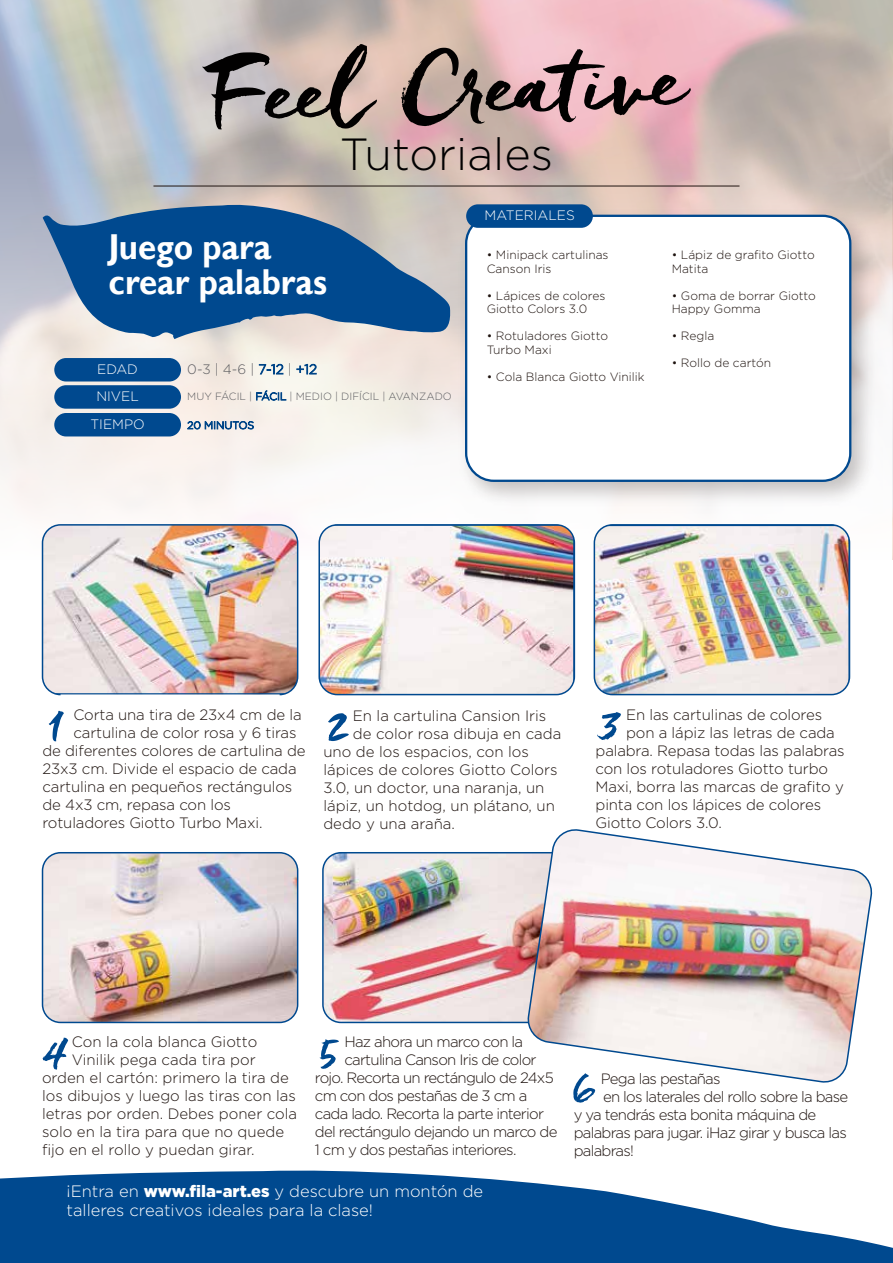
<style>
.page{position:relative;width:893px;height:1263px;background:#fff}
.page>*{position:absolute;margin:0;border:0;box-sizing:border-box;transform-origin:0 0}
.t1{font:51px "Freeland";color:#00498f}
.t2{font:300 45px "Gotham";color:#020101}
.t3{font:700 36px/34.5px "Gill Sans";color:#fff;scale:.91 1}
.t4{font:300 16.5px/19.8px "Gotham";color:#fff}
.t5{font:300 15px "Gotham";letter-spacing:-.01em;color:#1f1410}
.t6{font:300 15px "Gotham";letter-spacing:-.05em;color:#1f1410}
.t7{font:300 13.65px "Gotham";color:#fff}
.t8{font:300 13.65px "Gotham";color:#5c5c60}
.t9{font:300 12px/13.5px "Gotham";color:#1f1410}
.t10{font:300 10.5px "Gotham";color:#5c5c60}
.s1{color:#00498f}
.s2{font-weight:900}
</style>
<div class="page">
<svg style="left:0;top:1170px;width:893px;height:93px;fill:#00498f"></svg>
<svg style="left:0;top:143px;width:891px;height:422px"></svg>
<svg style="left:43px;top:204px;width:408px;height:135px;fill:#00498f"></svg>
<svg style="left:202px;top:44px;width:175px;height:86px"></svg>
<svg style="left:401px;top:48px;width:290px;height:78px"></svg>
<hr style="left:153px;top:186px;width:586px;height:1px;background:#1f1410">
<div style="left:54px;top:385px;width:127px;height:24px;background:#00498f;border-radius:12px"></div>
<div style="left:54px;top:358px;width:127px;height:23px;background:#00498f;border-radius:12px"></div>
<img style="left:451px;top:200px;width:432px;height:313px">
<div style="left:466px;top:216px;width:384px;height:265px;background:#fff;border-radius:28px"></div>
<div style="left:465px;top:215px;width:386px;height:267px;border:2px solid #00498f;border-radius:28px"></div>
<div style="left:466px;top:204px;width:127px;height:24px;background:#00498f;border-radius:12px"></div>
<svg style="left:259px;top:364px;width:24px;height:11px"></svg>
<svg style="left:296px;top:364px;width:21px;height:10px"></svg>
<svg style="left:256px;top:390px;width:30px;height:11px"></svg>
<div style="left:54px;top:413px;width:127px;height:23px;background:#00498f;border-radius:12px"></div>
<svg style="left:187px;top:421px;width:67px;height:8px"></svg>
<img style="left:43px;top:525px;width:255px;height:169px">
<div style="left:42px;top:524px;width:256px;height:171px;border:2px solid #00498f;border-radius:18px"></div>
<img style="left:319px;top:525px;width:255px;height:169px">
<div style="left:318px;top:524px;width:257px;height:171px;border:2px solid #00498f;border-radius:18px"></div>
<img style="left:594px;top:525px;width:255px;height:169px">
<div style="left:594px;top:524px;width:256px;height:171px;border:2px solid #00498f;border-radius:18px"></div>
<img style="left:43px;top:853px;width:255px;height:169px">
<div style="left:42px;top:852px;width:256px;height:171px;border:2px solid #00498f;border-radius:18px"></div>
<img style="left:325px;top:853px;width:202px;height:169px">
<div style="left:322px;top:852px;width:257px;height:171px;border:2px solid #00498f;border-radius:18px"></div>
<img style="left:527px;top:829px;width:346px;height:254px">
<h2 class="t2" style="left:340px;top:126px;width:215px">Tutoriales</h2>
<h3 class="t3" style="left:109px;top:231px;width:242px">Juego para crear palabras</h3>
<p class="t7" style="left:97px;top:361px;width:42px">EDAD</p>
<p class="t7" style="left:96px;top:388px;width:44px">NIVEL</p>
<p class="t7" style="left:90px;top:415px;width:56px">TIEMPO</p>
<p class="t8" style="left:187px;top:361px;width:131px">0-3 | 4-6 | <span class="s1">7-12</span> | <span class="s1">+12</span></p>
<p class="t10" style="left:187px;top:390px;width:266px">MUY FÁCIL | <span class="s1">FÁCIL</span> | MEDIO | DIFÍCIL | AVANZADO</p>
<p class="t7" style="left:484px;top:207px;width:92px">MATERIALES</p>
<p class="t9" style="left:487px;top:248px;width:123px">• Minipack cartulinas<br>Canson Iris</p>
<p class="t9" style="left:487px;top:288px;width:120px">• Lápices de colores<br>Giotto Colors 3.0</p>
<p class="t9" style="left:487px;top:329px;width:123px">• Rotuladores Giotto<br>Turbo Maxi</p>
<p class="t9" style="left:487px;top:369px;width:159px">• Cola Blanca Giotto Vinilik</p>
<p class="t9" style="left:672px;top:248px;width:144px">• Lápiz de grafito Giotto<br>Matita</p>
<p class="t9" style="left:672px;top:288px;width:146px">• Goma de borrar Giotto<br>Happy Gomma</p>
<p class="t9" style="left:672px;top:329px;width:44px">• Regla</p>
<p class="t9" style="left:672px;top:356px;width:101px">• Rollo de cartón</p>
<h1 class="t1" style="left:47px;top:690px;width:20px">1</h1>
<p class="t5" style="left:73px;top:705px;width:230px">Corta una tira de 23x4 cm de la</p>
<p class="t5" style="left:73px;top:723px;width:224px">cartulina de color rosa y 6 tiras</p>
<p class="t5" style="left:43px;top:741px;width:265px">de diferentes colores de cartulina de</p>
<p class="t5" style="left:43px;top:759px;width:256px">23x3 cm. Divide el espacio de cada</p>
<p class="t5" style="left:43px;top:777px;width:251px">cartulina en pequeños rectángulos</p>
<p class="t5" style="left:43px;top:795px;width:190px">de 4x3 cm, repasa con los</p>
<p class="t5" style="left:43px;top:813px;width:222px">rotuladores Giotto Turbo Maxi.</p>
<h1 class="t1" style="left:327px;top:691px;width:26px">2</h1>
<p class="t5" style="left:353px;top:706px;width:195px">En la cartulina Cansion Iris</p>
<p class="t5" style="left:353px;top:724px;width:210px">de color rosa dibuja en cada</p>
<p class="t5" style="left:323px;top:742px;width:207px">uno de los espacios, con los</p>
<p class="t5" style="left:323px;top:760px;width:236px">lápices de colores Giotto Colors</p>
<p class="t5" style="left:323px;top:778px;width:222px">3.0, un doctor, una naranja, un</p>
<p class="t5" style="left:323px;top:796px;width:233px">lápiz, un hotdog, un plátano, un</p>
<p class="t5" style="left:323px;top:814px;width:133px">dedo y una araña.</p>
<h1 class="t1" style="left:597px;top:690px;width:27px">3</h1>
<p class="t5" style="left:626px;top:705px;width:197px">En las cartulinas de colores</p>
<p class="t5" style="left:626px;top:723px;width:210px">pon a lápiz las letras de cada</p>
<p class="t5" style="left:596px;top:741px;width:251px">palabra. Repasa todas las palabras</p>
<p class="t5" style="left:596px;top:759px;width:234px">con los rotuladores Giotto turbo</p>
<p class="t5" style="left:596px;top:777px;width:250px">Maxi, borra las marcas de grafito y</p>
<p class="t5" style="left:596px;top:795px;width:227px">pinta con los lápices de colores</p>
<p class="t5" style="left:596px;top:813px;width:128px">Giotto Colors 3.0.</p>
<p class="t6" style="left:344px;top:1032px;width:180px">Haz ahora un marco con la</p>
<p class="t6" style="left:344px;top:1050px;width:194px">cartulina Canson Iris de color</p>
<p class="t6" style="left:315px;top:1068px;width:240px">rojo. Recorta un rectángulo de 24x5</p>
<p class="t6" style="left:315px;top:1086px;width:214px">cm con dos pestañas de 3 cm a</p>
<p class="t6" style="left:315px;top:1104px;width:231px">cada lado. Recorta la parte interior</p>
<p class="t6" style="left:315px;top:1122px;width:244px">del rectángulo dejando un marco de</p>
<p class="t6" style="left:315px;top:1140px;width:203px">1 cm y dos pestañas interiores.</p>
<p class="t4" style="left:67px;top:1180px;width:418px">¡Entra en <span class="s2">www.fila-art.es</span> y descubre un montón de talleres creativos ideales para la clase!</p>
<h1 class="t1" style="left:44px;top:1017px;width:28px">4</h1>
<p class="t5" style="left:72px;top:1032px;width:187px">Con la cola blanca Giotto</p>
<h1 class="t1" style="left:318px;top:1017px;width:25px">5</h1>
<p class="t5" style="left:72px;top:1050px;width:185px">Vinilik pega cada tira por</p>
<p class="t5" style="left:42px;top:1068px;width:248px">orden el cartón: primero la tira de</p>
<p class="t5" style="left:42px;top:1086px;width:255px">los dibujos y luego las tiras con las</p>
<p class="t5" style="left:42px;top:1104px;width:257px">letras por orden. Debes poner cola</p>
<p class="t5" style="left:42px;top:1122px;width:244px">solo en la tira para que no quede</p>
<p class="t5" style="left:42px;top:1140px;width:214px">fijo en el rollo y puedan girar.</p>
<h1 class="t1" style="left:572px;top:1052px;width:26px">6</h1>
<p class="t6" style="left:601px;top:1069px;width:121px">Pega las pestañas</p>
<p class="t6" style="left:603px;top:1087px;width:247px">en los laterales del rollo sobre la base</p>
<p class="t6" style="left:574px;top:1105px;width:244px">y ya tendrás esta bonita máquina de</p>
<p class="t6" style="left:574px;top:1123px;width:275px">palabras para jugar. ¡Haz girar y busca las</p>
<p class="t6" style="left:574px;top:1141px;width:62px">palabras!</p>
</div>
